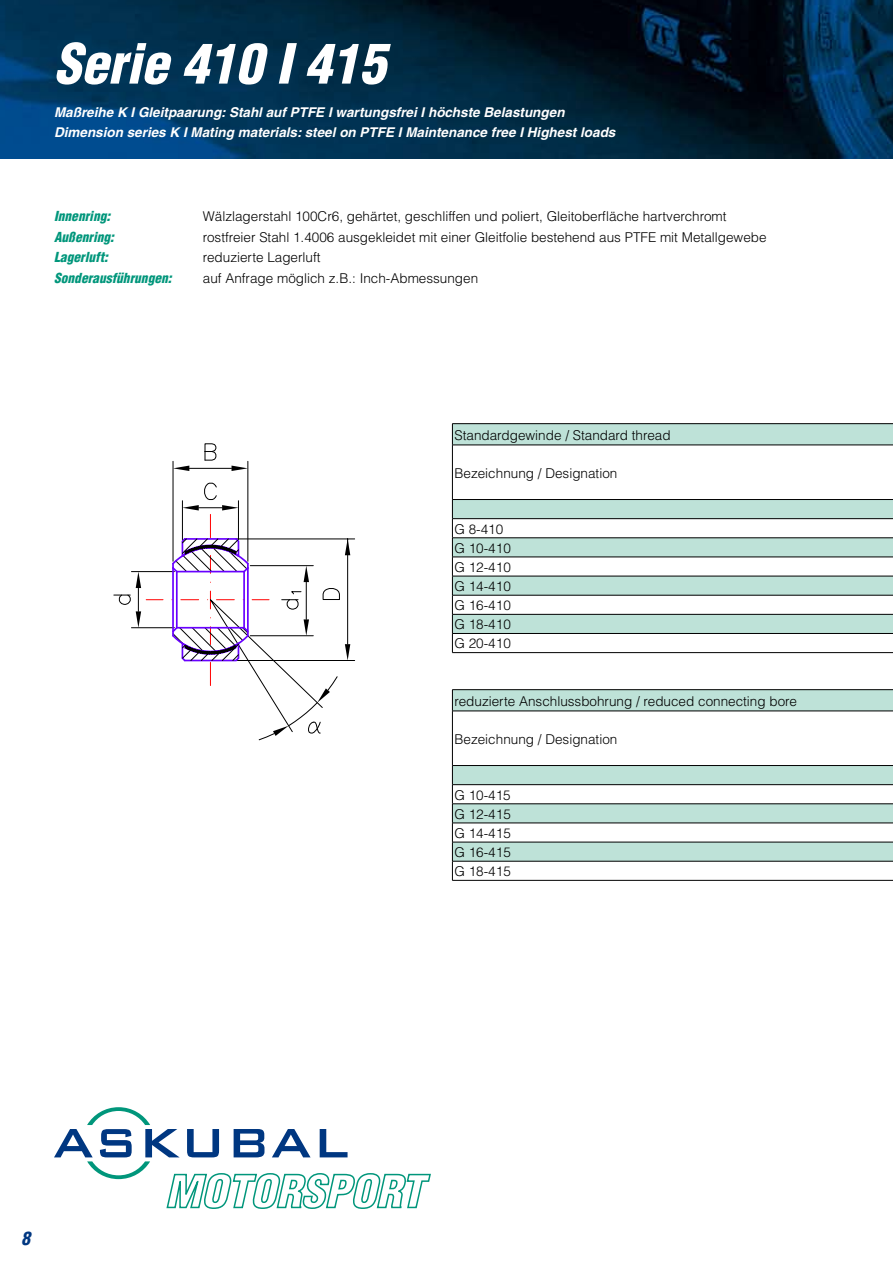
<style>
.page{position:relative;width:893px;height:1263px;background:#fff}
.page>*{position:absolute;margin:0;border:0;box-sizing:border-box;transform-origin:0 0}
.t1{font:italic 900 condensed 54px "Helvetica";color:#fff}
.t2{font:300 13.5px/19.2px "Helvetica";color:#000}
.t3{font:italic 700 13.5px/20.9px "Helvetica";color:#fff}
.t4{font:italic 900 condensed 13.5px "Helvetica";color:#00967b}
</style>
<div class="page">
<img style="left:0;top:0;width:893px;height:158px">
<svg style="left:453px;top:424px;width:440px;height:209px"></svg>
<hr style="left:452px;top:423px;width:441px;height:1px;background:#000">
<hr style="left:452px;top:445px;width:441px;height:1px;background:#000">
<hr style="left:452px;top:499px;width:441px;height:1px;background:#000">
<hr style="left:452px;top:518px;width:441px;height:1px;background:#000">
<hr style="left:452px;top:537px;width:441px;height:1px;background:#000">
<hr style="left:452px;top:557px;width:441px;height:1px;background:#000">
<hr style="left:452px;top:576px;width:441px;height:1px;background:#000">
<hr style="left:452px;top:595px;width:441px;height:1px;background:#000">
<hr style="left:452px;top:614px;width:441px;height:1px;background:#000">
<hr style="left:452px;top:633px;width:441px;height:1px;background:#000">
<hr style="left:452px;top:652px;width:441px;height:1px;background:#000">
<svg style="left:452px;top:424px;width:1px;height:21px"></svg>
<hr style="left:452px;top:445px;width:1px;height:54px;background:#000">
<svg style="left:452px;top:500px;width:1px;height:152px"></svg>
<svg style="left:453px;top:690px;width:440px;height:171px"></svg>
<hr style="left:452px;top:689px;width:441px;height:1px;background:#000">
<hr style="left:452px;top:711px;width:441px;height:1px;background:#000">
<hr style="left:452px;top:765px;width:441px;height:1px;background:#000">
<hr style="left:452px;top:784px;width:441px;height:1px;background:#000">
<hr style="left:452px;top:803px;width:441px;height:1px;background:#000">
<hr style="left:452px;top:823px;width:441px;height:1px;background:#000">
<hr style="left:452px;top:842px;width:441px;height:1px;background:#000">
<hr style="left:452px;top:861px;width:441px;height:1px;background:#000">
<hr style="left:452px;top:880px;width:441px;height:1px;background:#000">
<svg style="left:452px;top:690px;width:1px;height:21px"></svg>
<hr style="left:452px;top:711px;width:1px;height:54px;background:#000">
<svg style="left:452px;top:766px;width:1px;height:114px"></svg>
<hr style="left:173px;top:461px;width:1px;height:100px;background:#000">
<hr style="left:247px;top:461px;width:1px;height:100px;background:#000">
<hr style="left:189px;top:468px;width:43px;height:1px;background:#000">
<svg style="left:173px;top:466px;width:16px;height:5px"></svg>
<svg style="left:232px;top:466px;width:16px;height:5px"></svg>
<svg style="left:204px;top:443px;width:13px;height:18px"></svg>
<hr style="left:131px;top:627px;width:43px;height:1px;background:#000">
<hr style="left:131px;top:571px;width:43px;height:1px;background:#000">
<svg style="left:114px;top:572px;width:49px;height:56px"></svg>
<hr style="left:236px;top:660px;width:119px;height:1px;background:#000">
<hr style="left:236px;top:539px;width:119px;height:1px;background:#000">
<svg style="left:171px;top:482px;width:179px;height:259px"></svg>
<svg style="left:54px;top:1107px;width:377px;height:102px"></svg>
<h1 class="t1" style="left:54px;top:30px;width:333px">Serie 410 I 415</h1>
<p class="t3" style="left:54px;top:101px;width:563px">Maßreihe K I Gleitpaarung: Stahl auf PTFE I wartungsfrei I höchste Belastungen<br>Dimension series K I Mating materials: steel on PTFE I Maintenance free I Highest loads</p>
<p class="t4" style="left:54px;top:207px;width:58px">Innenring:</p>
<p class="t2" style="left:203px;top:206px;width:525px">Wälzlagerstahl 100Cr6, gehärtet, geschliffen und poliert, Gleitoberfläche hartverchromt</p>
<p class="t4" style="left:54px;top:228px;width:62px">Außenring:</p>
<p class="t2" style="left:203px;top:227px;width:565px">rostfreier Stahl 1.4006 ausgekleidet mit einer Gleitfolie bestehend aus PTFE mit Metallgewebe</p>
<p class="t4" style="left:54px;top:249px;width:55px">Lagerluft:</p>
<p class="t2" style="left:203px;top:248px;width:119px">reduzierte Lagerluft</p>
<p class="t4" style="left:54px;top:270px;width:119px">Sonderausführungen:</p>
<p class="t2" style="left:203px;top:269px;width:277px">auf Anfrage möglich z.B.: Inch-Abmessungen</p>
<p class="t2" style="left:455px;top:425px;width:218px">Standardgewinde / Standard thread</p>
<p class="t2" style="left:455px;top:463px;width:164px">Bezeichnung / Designation</p>
<p class="t2" style="left:455px;top:519px;width:58px">G 8-410<br>G 10-410<br>G 12-410<br>G 14-410<br>G 16-410<br>G 18-410<br>G 20-410</p>
<p class="t2" style="left:455px;top:691px;width:344px">reduzierte Anschlussbohrung / reduced connecting bore</p>
<p class="t2" style="left:455px;top:729px;width:164px">Bezeichnung / Designation</p>
<p class="t2" style="left:455px;top:785px;width:58px;text-align:justify">G 10-415<br>G 12-415<br>G 14-415<br>G 16-415<br>G 18-415</p>
</div>
